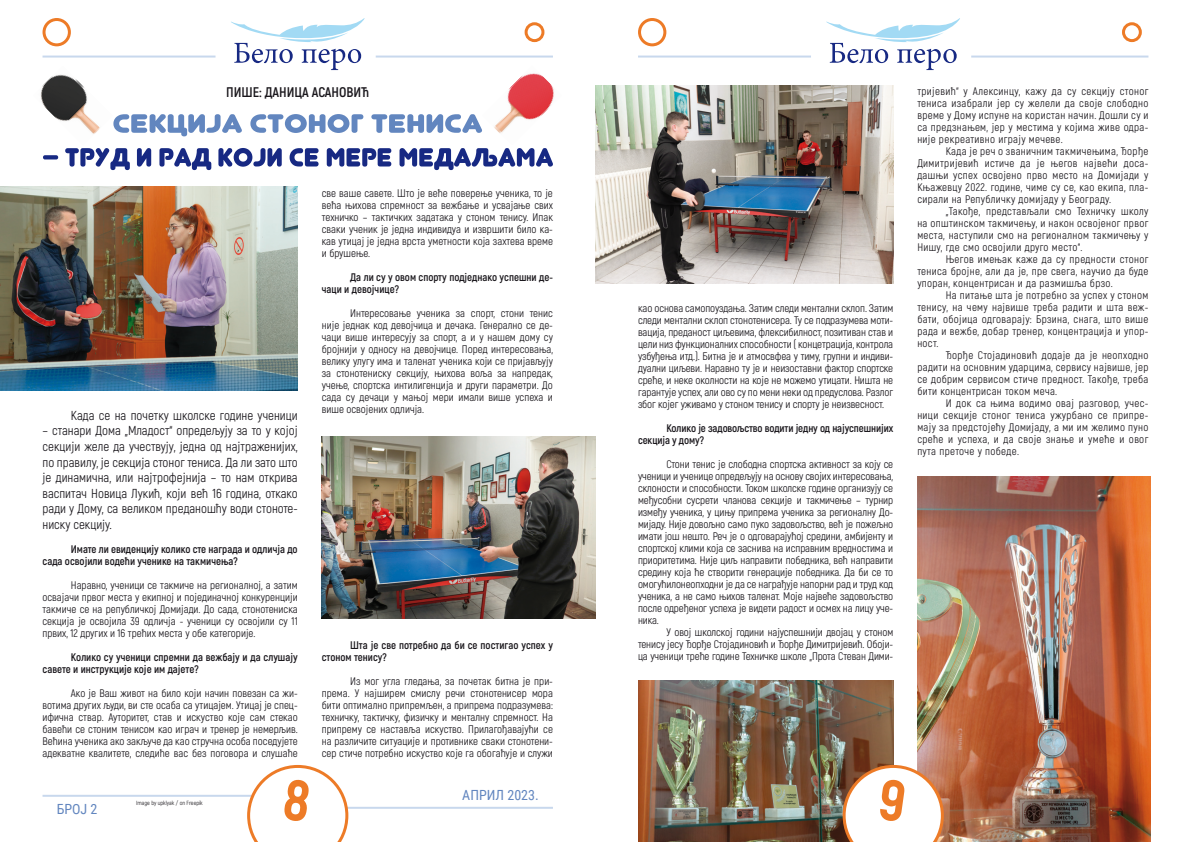
<style>
.page{position:relative;width:1191px;height:842px;background:#fff}
.page>*{position:absolute;margin:0;border:0;box-sizing:border-box;transform-origin:0 0}
.TEKST{font:700 14px "Akrobat";color:#1a171c}
.t1{font:14px "Roboto Condensed";color:#6286bf}
.TEKST-2{font:13px/15.6px "Akrobat";color:#1a171c;text-align:justify}
.TEKST-3{font:11px/12px "Akrobat";color:#1a171c;text-align:justify}
.TEKST-4{font:700 11px/12px "Akrobat";color:#1a171c}
.TEKST-5{font:6px "Akrobat";color:#1a171c}
</style>
<div class="page">
<hr style="left:43px;top:795px;width:215px;height:2px;background:#c8d8ed">
<hr style="left:43px;top:56px;width:172px;height:2px;background:#c8d8ed">
<hr style="left:638px;top:56px;width:173px;height:2px;background:#c8d8ed">
<hr style="left:376px;top:56px;width:177px;height:2px;background:#c8d8ed">
<hr style="left:971px;top:56px;width:177px;height:2px;background:#c8d8ed">
<hr style="left:337px;top:807px;width:216px;height:2px;background:#c8d8ed">
<svg style="left:231px;top:18px;width:134px;height:52px"></svg>
<svg style="left:826px;top:18px;width:134px;height:52px"></svg>
<svg style="left:43px;top:148px;width:510px;height:22px"></svg>
<svg style="left:113px;top:114px;width:369px;height:22px"></svg>
<img style="left:0;top:187px;width:298px;height:204px">
<img style="left:322px;top:436px;width:273px;height:182px">
<img style="left:595px;top:85px;width:298px;height:198px">
<img style="left:638px;top:680px;width:255px;height:162px">
<img style="left:917px;top:476px;width:233px;height:366px">
<svg style="left:526px;top:24px;width:17px;height:17px"></svg>
<div style="left:524px;top:22px;width:20px;height:20px;border:3px solid #ed7b27;border-radius:50%"></div>
<div style="left:638px;top:18px;width:28px;height:28px;border:3px solid #ed7b27;border-radius:50%"></div>
<div style="left:1122px;top:22px;width:19px;height:20px;border:3px solid #ed7b27;border-radius:50%"></div>
<div style="left:43px;top:18px;width:28px;height:28px;border:3px solid #ed7b27;border-radius:50%"></div>
<img style="left:40px;top:74px;width:60px;height:60px">
<img style="left:494px;top:73px;width:60px;height:60px">
<svg style="left:247px;top:765px;width:101px;height:77px"></svg>
<svg style="left:842px;top:765px;width:102px;height:77px"></svg>
<p class="TEKST" style="left:226px;top:84px;width:145px">ПИШЕ: ДАНИЦА АСАНОВИЋ</p>
<p class="TEKST-2" style="left:71px;top:407px;width:228px">Када се на почетку школске године ученици</p>
<p class="TEKST-2" style="left:43px;top:423px;width:257px">– станари Дома „Младост“ опредељују за то у којој секцији желе да учествују, једна од најтраженијих, по правилу, је секција стоног тениса. Да ли зато што је динамична, или најтрофејнија – то нам открива васпитач Новица Лукић, који већ 16 година, откако ради у Дому, са великом преданошћу води стоноте&shy;ниску секцију.</p>
<p class="TEKST-4" style="left:43px;top:543px;width:257px;text-indent:28px">Имате ли евиденцију колико сте награда и одличја до сада освојили водећи ученике на такмичења?</p>
<p class="TEKST-3" style="left:43px;top:579px;width:257px;text-indent:28px">Наравно, ученици се такмиче на регионалној, а затим освајачи првог места у екипној и појединачној конкуренцији такмиче се на републичкој Домијади. До сада, стонотениска секција је освојила 39 одличја - ученици су освојили су 11 првих, 12 других и 16 трећих места у обе категорије.</p>
<p class="TEKST-4" style="left:43px;top:651px;width:257px;text-indent:28px">Колико су ученици спремни да вежбају и да слушају савете и инструкције које им дајете?</p>
<p class="TEKST-3" style="left:43px;top:687px;width:257px;text-indent:28px">Ако је Ваш живот на било који начин повезан са жи&shy;вотима других људи, ви сте осаба са утицајем. Утицај је спец&shy;ифична ствар. Ауторитет, став и искуство које сам стекао бавећи се стоним тенисом као играч и тренер је немерљив.<br>Већина ученика ако закључе да као стручна особа поседујете адекватне квалитете, следиће вас без поговора и слушаће</p>
<p class="t1" style="left:57px;top:799px;width:42px">БРОЈ 2</p>
<p class="TEKST-5" style="left:136px;top:800px;width:68px">Image by upklyak / on Freepik</p>
<p class="TEKST-3" style="left:322px;top:187px;width:233px">све ваше савете. Што је веће поверење ученика, то је већа њихова спремност за вежбање и усвајање свих техничко – тактичких задатака у стоном тенису. Ипак сваки ученик је једна индивидуа и извршити било ка&shy;кав утицај је једна врста уметности која захтева време и брушење.</p>
<p class="TEKST-4" style="left:322px;top:271px;width:233px;text-indent:28px">Да ли су у овом спорту подједнако успешни де&shy;чаци и девојчице?</p>
<p class="TEKST-3" style="left:322px;top:307px;width:233px;text-indent:28px">Интересовање ученика за спорт, стони тенис није једнак код девојчица и дечака. Генерално се де&shy;чаци више интересују за спорт, а и у нашем дому су бројнији у односу на девојчице. Поред интересовања, велику улугу има и таленат ученика који се пријављују за стонотениску секцију, њихова воља за напредак, учење, спортска интилигенција и други параметри. До сада су дечаци у мањој мери имали више успеха и више освојених одличја.</p>
<p class="TEKST-4" style="left:322px;top:639px;width:232px;text-indent:28px">Шта је све потребно да би се постигао успех у стоном тенису?</p>
<p class="TEKST-3" style="left:322px;top:675px;width:233px;text-indent:28px">Из мог угла гледања, за почетак битна је при&shy;према. У најширем смислу речи стонотенисер мора бити оптимално припремљен, а припрема подразумева: техничку, тактичку, физичку и менталну спремност. На припрему се наставља искуство. Прилагођавајући се на различите ситуације и противнике сваки стонотени&shy;сер стиче потребно искуство које га обогаћује и служи</p>
<p class="t1" style="left:462px;top:785px;width:78px">AПРИЛ 2023.</p>
<p class="TEKST-3" style="left:638px;top:302px;width:257px">као основа самопоуздања. Затим следи ментални склоп. Затим следи ментални склоп стонотенисера. Ту се подразумева моти&shy;вација, преданост циљевима, флексибилност, позитиван став и цели низ функционалних способности ( концетрација, контрола узбуђења итд.). Битна је и атмосвфеа у тиму, групни и индиви&shy;дуални циљеви. Наравно ту је и неизоставни фактор спортске среће, и неке околности на које не можемо утицати. Ништа не гарантује успех, али ово су по мени неки од предуслова. Разлог због којег уживамо у стоном тенису и спорту је неизвесност.</p>
<p class="TEKST-4" style="left:638px;top:422px;width:257px;text-indent:28px">Колико је задовољство водити једну од најуспешнијих секција у дому?</p>
<p class="TEKST-3" style="left:638px;top:458px;width:257px;text-indent:28px">Стони тенис је слободна спортска активност за коју се ученици и ученице опредељују на основу својих интересовања, склоности и способности. Током школске године организују се међусобни сусрети чланова секције и такмичење – турнир између ученика, у цињу припрема ученика за регионалну До&shy;мијаду. Није довољно само пуко задовољство, већ је пожељно имати још нешто. Реч је о одговарајућој средини, амбијенту и спортској клими која се заснива на исправним вредностима и приоритетима. Није циљ направити победника, већ направити средину која ће створити генерације победника. Да би се то омогућилонеопходни је да се награђује напорни рад и труд код ученика, а не само њихов таленат. Моје највеће задовољство после одређеног успеха је видети радост и осмех на лицу уче&shy;ника.</p>
<p class="TEKST-3" style="left:638px;top:626px;width:257px;text-indent:28px">У овој школској години најуспешнији двојац у стоном тенису јесу Ђорђе Стојадиновић и Ђорђе Димитријевић. Обоји&shy;ца ученици треће године Техничке школе „Прота Стеван Дими-</p>
<p class="TEKST-3" style="left:917px;top:86px;width:233px">тријевић“ у Алексинцу, кажу да су секцију стоног тениса изабрали јер су желели да своје слободно време у Дому испуне на користан начин. Дошли су и са предзнањем, јер у местима у којима живе одра&shy;није рекреативно играју мечеве.</p>
<p class="TEKST-3" style="left:917px;top:146px;width:233px;text-indent:28px">Када је реч о званичним такмичењима, Ђорђе Димитријевић истиче да је његов највећи доса&shy;дашњи успех освојено прво место на Домијади у Књажевцу 2022. године, чиме су се, као екипа, пла&shy;сирали на Републичку домијаду у Београду.</p>
<p class="TEKST-3" style="left:917px;top:206px;width:233px;text-indent:28px">„Такође, представљали смо Техничку школу на општинском такмичењу, и након освојеног првог места, наступили смо на регионалном такмичењу у Нишу, где смо освојили друго место“.</p>
<p class="TEKST-3" style="left:917px;top:254px;width:233px;text-indent:28px">Његов имењак каже да су предности стоног тениса бројне, али да је, пре свега, научио да буде упоран, концентрисан и да размишља брзо.</p>
<p class="TEKST-3" style="left:917px;top:290px;width:233px;text-indent:28px">На питање шта је потребно за успех у стоном тенису, на чему највише треба радити и шта веж&shy;бати, обојица одговарају: Брзина, снага, што више рада и вежбе, добар тренер, концентрација и упор&shy;ност.</p>
<p class="TEKST-3" style="left:917px;top:350px;width:233px;text-indent:28px">Ђорђе Стојадиновић додаје да је неопходно радити на основним ударцима, сервису највише, јер се добрим сервисом стиче предност. Такође, треба бити концентрисан током меча.</p>
<p class="TEKST-3" style="left:917px;top:398px;width:233px;text-indent:28px">И док са њима водимо овај разговор, учес&shy;ници секције стоног тениса ужурбано се припре&shy;мају за предстојећу Домијаду, а ми им желимо пуно среће и успеха, и да своје знање и умеће и овог пута преточе у победе.</p>
</div>
